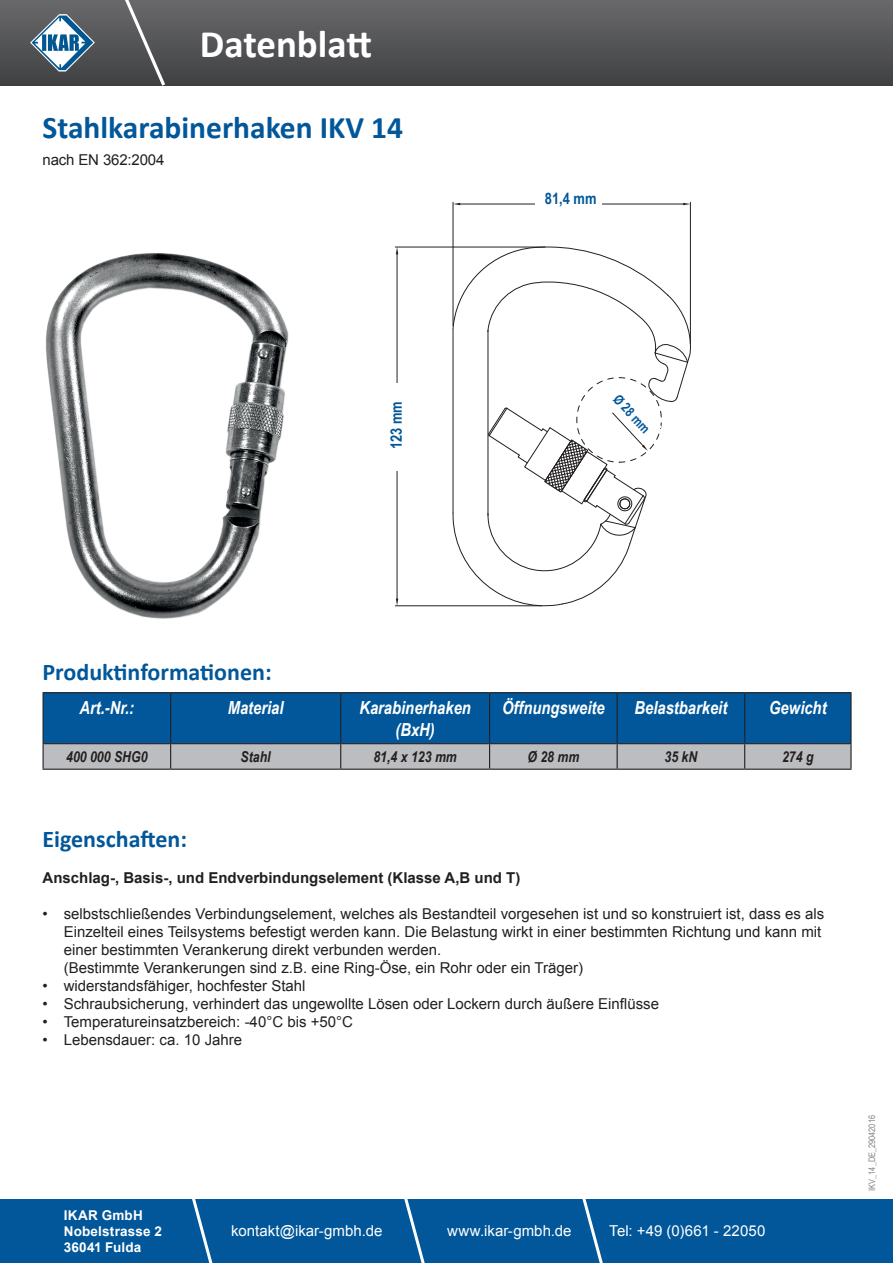
<style>
.page{position:relative;width:893px;height:1263px;background:#fff}
.page>*{position:absolute;margin:0;border:0;box-sizing:border-box;transform-origin:0 0}
.t1{font:700 39px "Calibri";color:#fff}
.t2{font:700 31.5px "Calibri";color:#01579a}
.t3{font:700 24px "Calibri";color:#01579a}
.t4{font:italic 700 18px/21.6px "Arial Narrow";color:#fff;text-align:center}
.t5{font:700 15.75px "Arial Narrow";color:#01579a}
.t6{font:15px/18px "Arial";color:#231f20}
.t7{font:700 15px "Arial";color:#231f20}
.t8{font:15px "Arial";color:#fff}
.t9{font:italic 700 15px "Arial Narrow";color:#231f20}
.t10{font:700 13.5px/16.2px "Arial";letter-spacing:.015em;color:#fff}
.t11{font:700 13.5px "Arial Narrow";color:#01579a}
.t12{font:9px "Arial Narrow";color:#808285}
</style>
<div class="page">
<svg style="left:43px;top:693px;width:807px;height:76px;background:#3e77a4"></svg>
<hr style="left:850px;top:744px;width:2px;height:25px;background:#231f20">
<hr style="left:43px;top:769px;width:128px;height:1px;background:#231f20">
<hr style="left:171px;top:769px;width:170px;height:1px;background:#231f20">
<hr style="left:341px;top:769px;width:149px;height:1px;background:#231f20">
<hr style="left:490px;top:769px;width:127px;height:1px;background:#231f20">
<hr style="left:617px;top:769px;width:128px;height:1px;background:#231f20">
<hr style="left:745px;top:769px;width:107px;height:1px;background:#231f20">
<hr style="left:43px;top:692px;width:128px;height:1px;background:#231f20">
<hr style="left:43px;top:693px;width:1px;height:50px;background:#231f20">
<hr style="left:171px;top:692px;width:170px;height:1px;background:#231f20">
<hr style="left:170px;top:693px;width:1px;height:50px;background:#231f20">
<hr style="left:341px;top:692px;width:149px;height:1px;background:#231f20">
<hr style="left:340px;top:693px;width:1px;height:50px;background:#231f20">
<hr style="left:490px;top:692px;width:127px;height:1px;background:#231f20">
<hr style="left:489px;top:693px;width:1px;height:50px;background:#231f20">
<hr style="left:617px;top:692px;width:128px;height:1px;background:#231f20">
<hr style="left:617px;top:693px;width:1px;height:50px;background:#231f20">
<hr style="left:745px;top:692px;width:107px;height:1px;background:#231f20">
<hr style="left:744px;top:693px;width:1px;height:50px;background:#231f20">
<hr style="left:850px;top:693px;width:2px;height:50px;background:#231f20">
<hr style="left:43px;top:743px;width:128px;height:1px;background:#231f20">
<hr style="left:171px;top:743px;width:170px;height:1px;background:#231f20">
<hr style="left:341px;top:743px;width:149px;height:1px;background:#231f20">
<hr style="left:490px;top:743px;width:127px;height:1px;background:#231f20">
<hr style="left:617px;top:743px;width:128px;height:1px;background:#231f20">
<hr style="left:745px;top:743px;width:107px;height:1px;background:#231f20">
<img style="left:46px;top:253px;width:243px;height:366px">
<div style="left:0;top:0;width:893px;height:85px;background:linear-gradient(to bottom,#69696c,#404142)"></div>
<svg style="left:117px;top:0;width:51px;height:86px;background:#5f6061"></svg>
<svg style="left:30px;top:14px;width:65px;height:58px"></svg>
<div style="left:0;top:1199px;width:893px;height:64px;background:#01579a"></div>
<svg style="left:192px;top:1199px;width:21px;height:64px"></svg>
<svg style="left:404px;top:1199px;width:21px;height:64px"></svg>
<svg style="left:582px;top:1199px;width:21px;height:64px"></svg>
<hr style="left:395px;top:605px;width:146px;height:1px;background:#231f20">
<hr style="left:395px;top:247px;width:150px;height:1px;background:#231f20">
<hr style="left:397px;top:254px;width:1px;height:344px;background:#231f20">
<svg style="left:396px;top:598px;width:2px;height:8px"></svg>
<svg style="left:396px;top:247px;width:2px;height:7px"></svg>
<hr style="left:453px;top:202px;width:1px;height:124px;background:#231f20">
<hr style="left:690px;top:202px;width:1px;height:142px;background:#231f20">
<hr style="left:460px;top:204px;width:223px;height:1px;background:#231f20">
<svg style="left:453px;top:203px;width:7px;height:2px"></svg>
<svg style="left:683px;top:203px;width:7px;height:2px"></svg>
<div style="left:382px;top:383px;width:28px;height:88px;background:#fff"></div>
<svg style="left:452px;top:246px;width:239px;height:361px"></svg>
<div style="left:536px;top:186px;width:66px;height:24px;background:#fff"></div>
<h1 class="t1" style="left:200px;top:19px;width:174px">Datenblatt</h1>
<h1 class="t1" style="left:346px;top:19px;width:27px">t</h1>
<h2 class="t2" style="left:43px;top:108px;width:362px">Stahlkarabinerhaken IKV 14</h2>
<p class="t6" style="left:43px;top:151px;width:123px">nach EN 362:2004</p>
<p class="t5" style="left:545px;top:186px;width:53px">81,4 mm</p>
<p class="t5" style="left:384px;top:449px;width:50px;rotate:-90deg">123 mm</p>
<p class="t11" style="left:623px;top:390px;width:48px;rotate:47deg">Ø 28 mm</p>
<h3 class="t3" style="left:43px;top:657px;width:231px">Produktinformationen:</h3>
<p class="t4" style="left:79px;top:696px;width:56px">Art.-Nr.:</p>
<p class="t4" style="left:228px;top:696px;width:57px">Material</p>
<p class="t4" style="left:359px;top:696px;width:113px">Karabinerhaken (BxH)</p>
<p class="t4" style="left:502px;top:696px;width:104px">Öffnungsweite</p>
<p class="t4" style="left:635px;top:696px;width:94px">Belastbarkeit</p>
<p class="t4" style="left:769px;top:696px;width:59px">Gewicht</p>
<p class="t9" style="left:66px;top:745px;width:83px">400 000 SHG0</p>
<p class="t9" style="left:241px;top:745px;width:32px">Stahl</p>
<p class="t9" style="left:373px;top:745px;width:85px">81,4 x 123 mm</p>
<p class="t9" style="left:527px;top:745px;width:53px">Ø 28 mm</p>
<p class="t9" style="left:664px;top:745px;width:34px">35 kN</p>
<p class="t9" style="left:782px;top:745px;width:33px">274 g</p>
<h3 class="t3" style="left:43px;top:824px;width:146px">Eigenschaften:</h3>
<p class="t7" style="left:43px;top:867px;width:479px">Anschlag-, Basis-, und Endverbindungselement (Klasse A,B und T)</p>
<p class="t6" style="left:64px;top:904px;width:762px;text-indent:-21px">• selbstschließendes Verbindungselement, welches als Bestandteil vorgesehen ist und so konstruiert ist, dass es als Einzelteil eines Teilsystems befestigt werden kann. Die Belastung wirkt in einer bestimmten Richtung und kann mit einer bestimmten Verankerung direkt verbunden werden.<br>(Bestimmte Verankerungen sind z.B. eine Ring-Öse, ein Rohr oder ein Träger)</p>
<p class="t6" style="left:42px;top:976px;width:265px">• widerstandsfähiger, hochfester Stahl</p>
<p class="t6" style="left:42px;top:994px;width:618px">• Schraubsicherung, verhindert das ungewollte Lösen oder Lockern durch äußere Einflüsse</p>
<p class="t6" style="left:42px;top:1012px;width:312px">• Temperatureinsatzbereich: -40°C bis +50°C</p>
<p class="t6" style="left:42px;top:1030px;width:201px">• Lebensdauer: ca. 10 Jahre</p>
<p class="t10" style="left:64px;top:1207px;width:100px">IKAR GmbH<br>Nobelstrasse 2<br>36041 Fulda</p>
<p class="t8" style="left:231px;top:1221px;width:153px">kontakt@ikar-gmbh.de</p>
<p class="t8" style="left:447px;top:1221px;width:126px">www.ikar-gmbh.de</p>
<p class="t8" style="left:609px;top:1221px;width:158px">Tel: +49 (0)661 - 22050</p>
<p class="t12" style="left:865px;top:1191px;width:77px;rotate:-90deg">IKV_14_DE_29042016</p>
</div>
